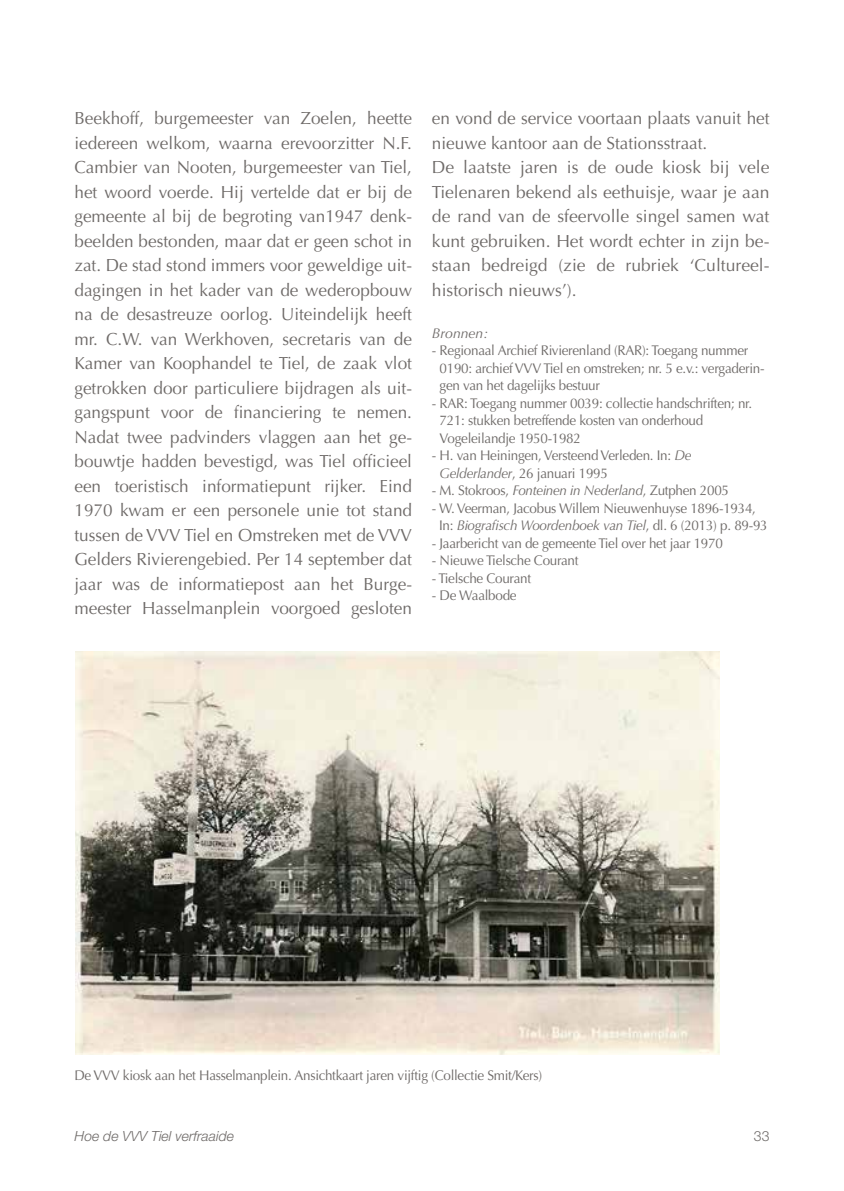
<style>
.page{position:relative;width:844px;height:1191px;background:#fff}
.page>*{position:absolute;margin:0;border:0;box-sizing:border-box;transform-origin:0 0}
.t1{font:17.5px/24.5px "Optima LT Std";color:#6e6a68;text-align:justify}
.t2{font:14px/17.5px "Optima LT Std";letter-spacing:-.02em;color:#6e6a68;scale:.96 1}
.t3{font:italic 300 14px "Helvetica Neue LT Std";color:#6e6a68}
.t4{font:italic 14px "Optima LT Std";color:#6e6a68}
.t5{font:300 14px "Helvetica Neue LT Std";color:#6e6a68}
.s1{font-style:italic}
</style>
<div class="page">
<img style="left:75px;top:651px;width:644px;height:403px">
<p class="t1" style="left:74px;top:106px;width:339px">Beekhoff, burgemeester van Zoelen, heette iedereen welkom, waarna erevoorzitter N.F.<br>Cambier van Nooten, burgemeester van Tiel, het woord voerde. Hij vertelde dat er bij de gemeente al bij de begroting van1947 denk&shy;beelden bestonden, maar dat er geen schot in zat. De stad stond immers voor geweldige uit&shy;dagingen in het kader van de wederopbouw na de desastreuze oorlog. Uiteindelijk heeft mr. C.W. van Werkhoven, secretaris van de Kamer van Koophandel te Tiel, de zaak vlot getrokken door particuliere bijdragen als uit&shy;gangspunt voor de financiering te nemen.<br>Nadat twee padvinders vlaggen aan het ge&shy;bouwtje hadden bevestigd, was Tiel officieel een toeristisch informatiepunt rijker. Eind 1970 kwam er een personele unie tot stand tussen de VVV Tiel en Omstreken met de VVV Gelders Rivierengebied. Per 14 september dat jaar was de informatiepost aan het Burge&shy;meester Hasselmanplein voorgoed gesloten</p>
<p class="t1" style="left:432px;top:106px;width:339px;text-align:left">en vond de service voortaan plaats vanuit het nieuwe kantoor aan de Stationsstraat.<br>De laatste jaren is de oude kiosk bij vele Tielenaren bekend als eethuisje, waar je aan de rand van de sfeervolle singel samen wat kunt gebruiken. Het wordt echter in zijn be&shy;staan bedreigd (zie de rubriek ‘Cultureel&shy;historisch nieuws’).</p>
<p class="t4" style="left:432px;top:325px;width:58px">Bronnen:</p>
<p class="t2" style="left:439px;top:342px;width:340px;text-indent:-8px">- Regionaal Archief Rivierenland (RAR): Toegang nummer<br>0190: archief VVV Tiel en omstreken; nr. 5 e.v.: vergaderin&shy;gen van het dagelijks bestuur</p>
<p class="t2" style="left:439px;top:394px;width:327px;text-indent:-8px">- RAR: Toegang nummer 0039: collectie handschriften; nr.<br>721: stukken betreffende kosten van onderhoud<br>Vogeleilandje 1950-1982</p>
<p class="t2" style="left:439px;top:447px;width:264px;text-indent:-8px">- H. van Heiningen, Versteend Verleden. In: <span class="s1">De<br>Gelderlander</span>, 26 januari 1995</p>
<p class="t2" style="left:432px;top:482px;width:311px">- M. Stokroos, <span class="s1">Fonteinen in Nederland</span>, Zutphen 2005</p>
<p class="t2" style="left:439px;top:499px;width:343px;text-indent:-7px">- W. Veerman, Jacobus Willem Nieuwenhuyse 1896-1934,<br>In: <span class="s1">Biografisch Woordenboek van Tiel</span>, dl. 6 (2013) p. 89-93</p>
<p class="t2" style="left:432px;top:534px;width:304px">- Jaarbericht van de gemeente Tiel over het jaar 1970</p>
<p class="t2" style="left:432px;top:552px;width:154px">- Nieuwe Tielsche Courant</p>
<p class="t2" style="left:432px;top:569px;width:105px">- Tielsche Courant</p>
<p class="t2" style="left:432px;top:587px;width:90px">- De Waalbode</p>
<p class="t2" style="left:74px;top:1067px;width:488px">De VVV kiosk aan het Hasselmanplein. Ansichtkaart jaren vijftig (Collectie Smit/Kers)</p>
<p class="t3" style="left:74px;top:1127px;width:161px">Hoe de VVV Tiel verfraaide</p>
<p class="t5" style="left:753px;top:1127px;width:17px">33</p>
</div>
